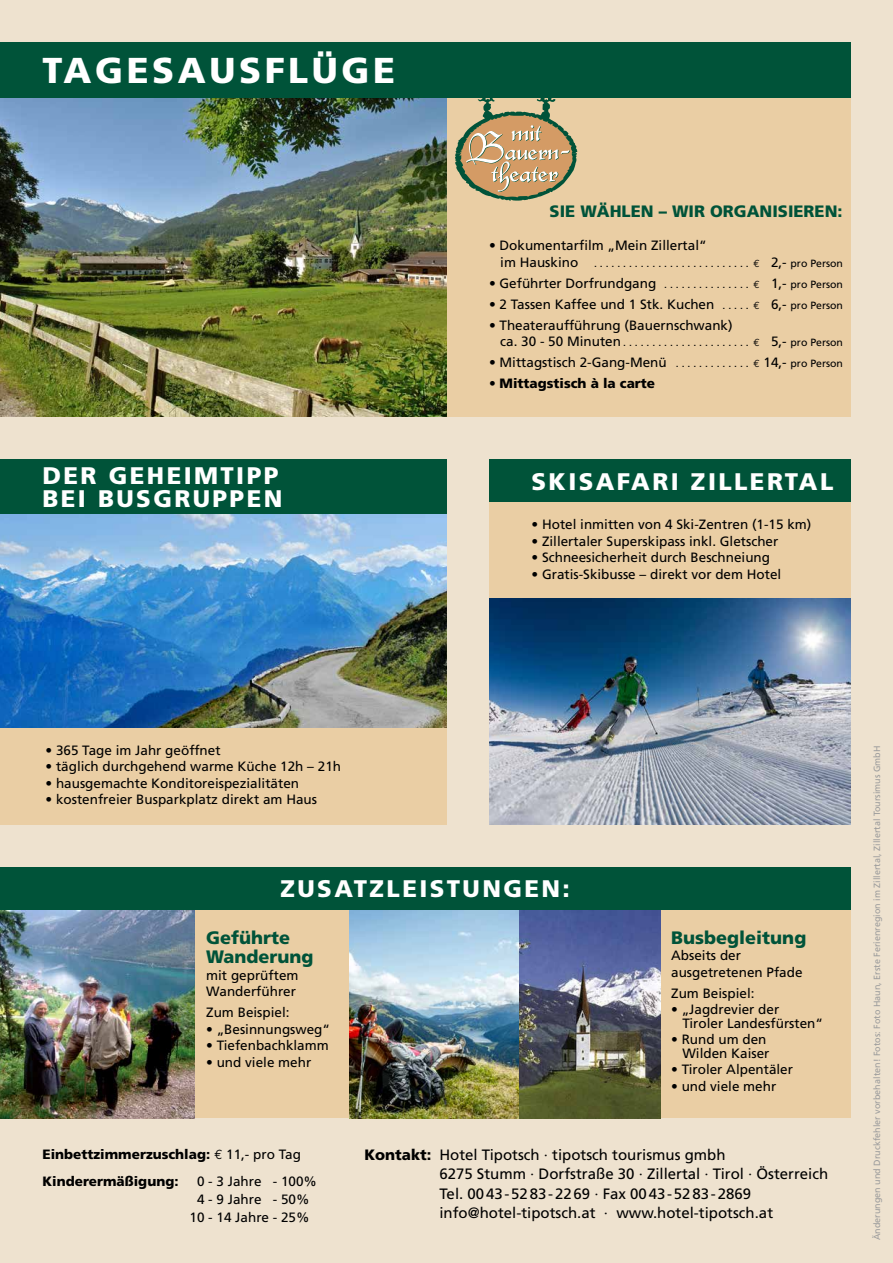
<style>
.page{position:relative;width:893px;height:1263px;background:#eee2cf}
.page>*{position:absolute;margin:0;border:0;box-sizing:border-box;transform-origin:0 0}
.t1{font:900 36px "Frutiger";letter-spacing:.1em;color:#fff}
.t2{font:900 24px/22.5px "Frutiger";letter-spacing:.1em;color:#fff}
.t3{font:900 18px/19.5px "Frutiger";color:#005339}
.t4{font:900 16.5px "Frutiger";color:#005339}
.t5{font:15px/19.5px "Frutiger";color:#000}
.t6{font:13.5px/18px "Frutiger";color:#000}
.t7{font:900 13.5px/27px "Frutiger";color:#000}
.t8{font:10.5px "Frutiger";color:#000}
.t9{font:9px "Frutiger";color:#9c9c9c}
.s1{font-size:13.5px}
.s2{font-family:"Euro Mono"}
.s3{font-size:10.5px}
.s4{font-weight:400}
.s5{font-family:"Euro Mono";font-weight:400}
.s6{font-weight:900}
</style>
<div class="page">
<div style="left:0;top:43px;width:850px;height:374px;background:#eacea4"></div>
<img style="left:0;top:98px;width:446px;height:319px">
<div style="left:0;top:514px;width:446px;height:311px;background:#eacea4"></div>
<div style="left:489px;top:502px;width:361px;height:323px;background:#eacea4"></div>
<div style="left:489px;top:459px;width:361px;height:43px;background:#005339"></div>
<div style="left:0;top:459px;width:446px;height:55px;background:#005339"></div>
<div style="left:0;top:43px;width:850px;height:55px;background:#005339"></div>
<img style="left:489px;top:598px;width:361px;height:227px">
<svg style="left:455px;top:98px;width:122px;height:103px"></svg>
<div style="left:0;top:867px;width:850px;height:251px;background:#eacea4"></div>
<div style="left:0;top:867px;width:850px;height:43px;background:#005339"></div>
<img style="left:0;top:910px;width:195px;height:208px">
<img style="left:350px;top:910px;width:170px;height:208px">
<img style="left:0;top:514px;width:446px;height:213px">
<img style="left:520px;top:910px;width:140px;height:208px">
<h1 class="t1" style="left:43px;top:49px;width:354px">TAGESAUSFLÜGE</h1>
<h2 class="t2" style="left:43px;top:464px;width:241px">DER GEHEIMTIPP<br>BEI BUSGRUPPEN</h2>
<p class="t4" style="left:550px;top:201px;width:294px">SIE WÄHLEN – WIR ORGANISIEREN:</p>
<p class="t6" style="left:489px;top:236px;width:219px">• Dokumentarfilm „Mein Zillertal“</p>
<p class="t8" style="left:500px;top:257px;width:97px"><span class="s1">im Hauskino</span> ............................</p>
<p class="t8" style="left:753px;top:257px;width:91px"><span class="s2">E</span> <span class="s1">2,-</span> pro Person</p>
<p class="t6" style="left:489px;top:274px;width:177px">• Geführter Dorfrundgang <span class="s3">................</span></p>
<p class="t8" style="left:753px;top:278px;width:91px"><span class="s2">E</span> <span class="s1">1,-</span> pro Person</p>
<p class="t6" style="left:489px;top:295px;width:235px">• 2 Tassen Kaffee und 1 Stk. Kuchen <span class="s3">......</span></p>
<p class="t8" style="left:753px;top:299px;width:91px"><span class="s2">E</span> <span class="s1">6,-</span> pro Person</p>
<p class="t6" style="left:489px;top:316px;width:245px">• Theateraufführung (Bauernschwank)</p>
<p class="t8" style="left:500px;top:336px;width:125px"><span class="s1">ca. 30 - 50 Minuten</span>.......................</p>
<p class="t8" style="left:753px;top:336px;width:91px"><span class="s2">E</span> <span class="s1">5,-</span> pro Person</p>
<p class="t6" style="left:489px;top:353px;width:188px">• Mittagstisch 2-Gang-Menü <span class="s3">..............</span></p>
<p class="t8" style="left:753px;top:357px;width:91px"><span class="s2">E</span> <span class="s1">14,-</span> pro Person</p>
<p class="t7" style="left:489px;top:370px;width:168px"><span class="s4">•</span> Mittagstisch à la carte</p>
<h2 class="t2" style="left:531px;top:470px;width:303px">SKISAFARI ZILLERTAL</h2>
<p class="t6" style="left:531px;top:515px;width:281px">• Hotel inmitten von 4 Ski-Zentren (1-15 km)</p>
<p class="t6" style="left:531px;top:532px;width:248px">• Zillertaler Superskipass inkl. Gletscher</p>
<p class="t6" style="left:531px;top:548px;width:240px">• Schneesicherheit durch Beschneiung</p>
<p class="t6" style="left:531px;top:565px;width:251px">• Gratis-Skibusse – direkt vor dem Hotel</p>
<p class="t6" style="left:46px;top:741px;width:177px">• 365 Tage im Jahr geöffnet</p>
<p class="t6" style="left:46px;top:757px;width:297px">• täglich durchgehend warme Küche 12h – 21h</p>
<p class="t6" style="left:46px;top:774px;width:255px">• hausgemachte Konditoreispezialitäten</p>
<p class="t6" style="left:46px;top:790px;width:273px">• kostenfreier Busparkplatz direkt am Haus</p>
<h2 class="t2" style="left:280px;top:877px;width:291px">ZUSATZLEISTUNGEN:</h2>
<h3 class="t3" style="left:206px;top:927px;width:109px">Geführte<br>Wanderung</h3>
<p class="t6" style="left:206px;top:966px;width:94px;line-height:16.5px">mit geprüftem<br>Wanderführer</p>
<p class="t6" style="left:206px;top:1003px;width:85px">Zum Beispiel:</p>
<p class="t6" style="left:206px;top:1020px;width:125px">• „Besinnungsweg“</p>
<p class="t6" style="left:206px;top:1036px;width:124px">• Tiefenbachklamm</p>
<p class="t6" style="left:206px;top:1053px;width:107px">• und viele mehr</p>
<h3 class="t3" style="left:671px;top:927px;width:137px">Busbegleitung</h3>
<p class="t6" style="left:671px;top:947px;width:133px;line-height:16.5px">Abseits der ausgetretenen Pfade</p>
<p class="t6" style="left:671px;top:984px;width:85px">Zum Beispiel:</p>
<p class="t6" style="left:682px;top:1002px;width:142px;line-height:13.5px;text-indent:-11px">• „Jagdrevier der<br>Tiroler Landesfürsten“</p>
<p class="t6" style="left:671px;top:1032px;width:100px;line-height:13.5px;text-align:right">• Rund um den<br>Wilden Kaiser</p>
<p class="t6" style="left:671px;top:1060px;width:123px">• Tiroler Alpentäler</p>
<p class="t6" style="left:671px;top:1077px;width:107px">• und viele mehr</p>
<p class="t7" style="left:43px;top:1140px;width:260px">Einbettzimmerzuschlag: <span class="s5">E</span> <span class="s4">11,- pro Tag<br></span>Kinderermäßigung:</p>
<p class="t6" style="left:190px;top:1172px;width:129px;text-align:center">0 - 3 Jahre - 100%<br>4 - 9 Jahre - 50%<br>10 - 14 Jahre - 25%</p>
<p class="t5" style="left:439px;top:1145px;width:390px;text-indent:-75px"><span class="s6">Kontakt:</span> Hotel Tipotsch · tipotsch tourismus gmbh<br>6275 Stumm · Dorfstraße 30 · Zillertal · Tirol · Österreich Tel. 0043-5283-2269 · Fax 0043-5283-2869 info@hotel-tipotsch.at · www.hotel-tipotsch.at</p>
<p class="t9" style="left:872px;top:1240px;width:496px;rotate:-90deg">Änderungen und Druckfehler vorbehalten! Fotos: Foto Haun, Erste Ferienregion im Zillertal, Zillertal Toursimus GmbH</p>
</div>
